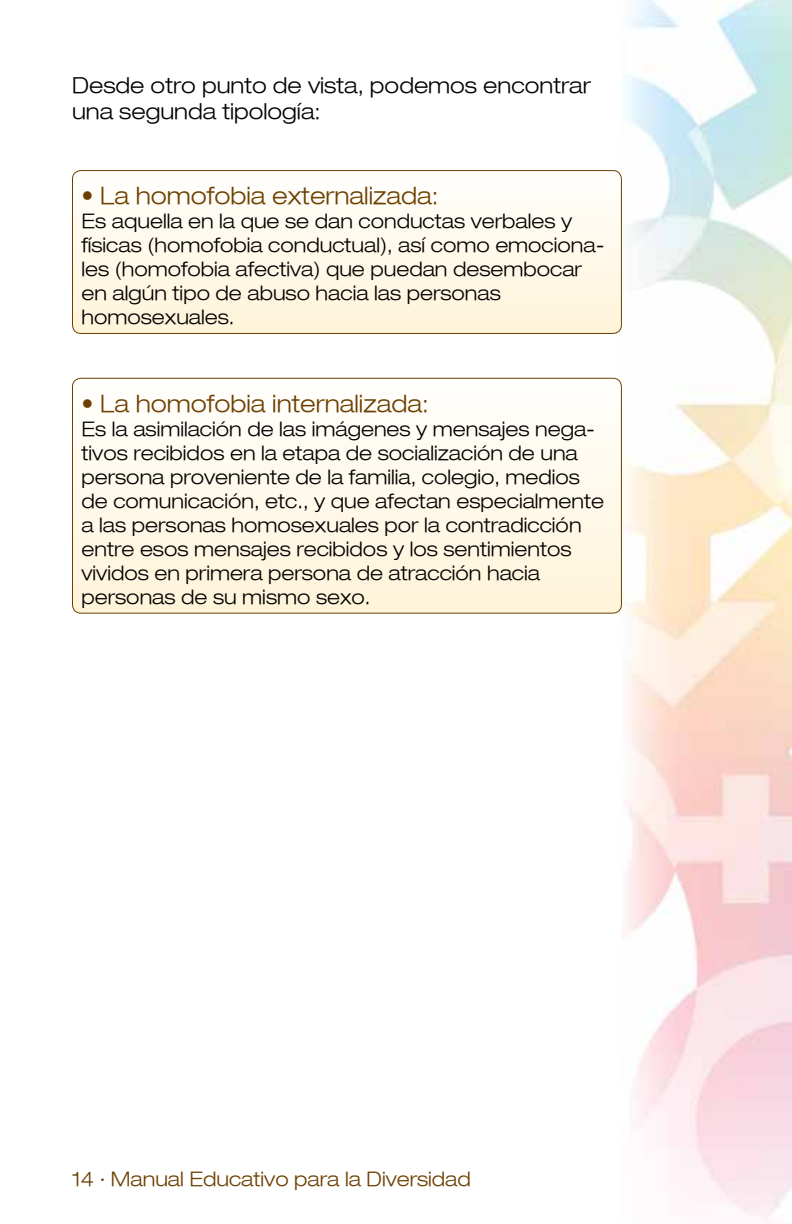
<style>
.page{position:relative;width:792px;height:1224px;background:#fff}
.page>*{position:absolute;margin:0;border:0;box-sizing:border-box;transform-origin:0 0}
.t1{font:300 expanded 24px "Helvetica Neue LT";color:#6c4000}
.t2{font:300 expanded 22px/26.4px "Helvetica Neue LT";color:#000}
.t3{font:300 expanded 20px/24px "Helvetica Neue LT";color:#000}
.t4{font:300 expanded 20px "Helvetica Neue LT";color:#6c4000}
</style>
<div class="page">
<img style="left:622px;top:0;width:170px;height:1224px">
<svg style="left:72px;top:171px;width:549px;height:162px"></svg>
<div style="left:72px;top:170px;width:550px;height:164px;border:1px solid #6c4000;border-radius:9px"></div>
<svg style="left:72px;top:378px;width:549px;height:235px"></svg>
<div style="left:72px;top:378px;width:550px;height:236px;border:1px solid #6c4000;border-radius:9px"></div>
<p class="t2" style="left:72px;top:72px;width:520px">Desde otro punto de vista, podemos encontrar una segunda tipología:</p>
<p class="t1" style="left:82px;top:182px;width:358px">• La homofobia externalizada:</p>
<p class="t3" style="left:82px;top:209px;width:525px">Es aquella en la que se dan conductas verbales y físicas (homofobia conductual), así como emociona&shy;les (homofobia afectiva) que puedan desembocar en algún tipo de abuso hacia las personas homosexuales.</p>
<p class="t1" style="left:82px;top:389px;width:349px">• La homofobia internalizada:</p>
<p class="t3" style="left:82px;top:417px;width:524px">Es la asimilación de las imágenes y mensajes nega&shy;tivos recibidos en la etapa de socialización de una persona proveniente de la familia, colegio, medios de comunicación, etc., y que afectan especialmente a las personas homosexuales por la contradicción entre esos mensajes recibidos y los sentimientos vividos en primera persona de atracción hacia personas de su mismo sexo.</p>
<p class="t4" style="left:72px;top:1166px;width:400px">14 · Manual Educativo para la Diversidad</p>
</div>
